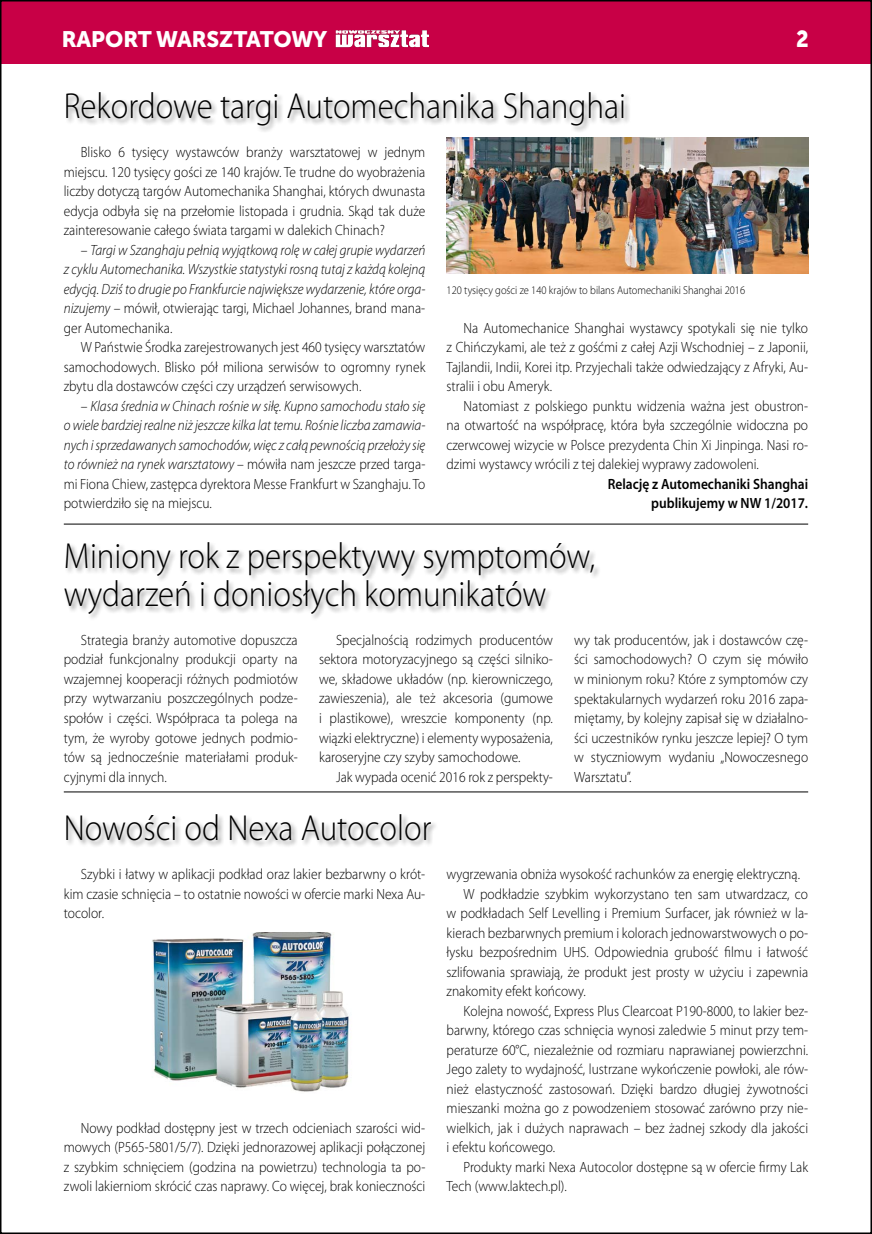
<style>
.page{position:relative;width:872px;height:1234px;background:#fff}
.page>*{position:absolute;margin:0;border:0;box-sizing:border-box;transform-origin:0 0}
.t1{font:300 36.3px/37.5px "Myriad Pro";color:#000;scale:.91 1}
.t2{font:23.1px "Museo Sans Cyrl 900";color:#fff;scale:.91 1}
.t3{font:22.35px "Museo Sans Cyrl 900";letter-spacing:-.005em;color:#fff}
.t4{font:300 14.85px/19.5px "Myriad Pro";color:#000;text-align:justify;scale:.91 1}
.t5{font:italic 300 14.85px/19.5px "Myriad Pro";color:#000;text-align:justify;scale:.91 1}
.t6{font:600 14.85px/19.5px "Myriad Pro";color:#000;text-align:right;scale:.91 1}
.t7{font:300 11.55px "Myriad Pro";color:#000;scale:.91 1}
.s1{font-style:normal}
</style>
<div class="page">
<div style="left:0;top:0;width:872px;height:64px;background:#c80046"></div>
<img style="left:335px;top:30px;width:94px;height:18px">
<svg style="left:871px;top:0;width:1px;height:1233px"></svg>
<div style="left:63px;top:541px;width:760px;height:93px;background:#000;opacity:.45"></div>
<div style="left:65px;top:812px;width:417px;height:56px;background:#000;opacity:.45"></div>
<div style="left:65px;top:91px;width:612px;height:56px;background:#000;opacity:.45"></div>
<hr style="left:64px;top:523px;width:744px;height:1px;background:#000">
<hr style="left:64px;top:791px;width:744px;height:1px;background:#000">
<img style="left:152px;top:932px;width:197px;height:160px">
<img style="left:446px;top:138px;width:362px;height:136px">
<h3 class="t3" style="left:62px;top:26px;width:267px">RAPORT WARSZTATOWY</h3>
<h2 class="t2" style="left:796px;top:26px;width:15px">2</h2>
<h1 class="t1" style="left:64px;top:88px;width:619px">Rekordowe targi Automechanika Shanghai</h1>
<p class="t4" style="left:64px;top:143px;width:399px;text-indent:17px">Blisko 6 tysięcy wystawców branży warsztatowej w jednym miejscu. 120 tysięcy gości ze 140 krajów. Te trudne do wyobrażenia liczby dotyczą targów Automechanika Shanghai, których dwunasta edycja odbyła się na przełomie listopada i grudnia. Skąd tak duże zainteresowanie całego świata targami w dalekich Chinach?</p>
<p class="t5" style="left:64px;top:240px;width:399px;text-indent:17px"><span class="s1">–</span> Targi w Szanghaju pełnią wyjątkową rolę w całej grupie wydarzeń z cyklu Automechanika. Wszystkie statystyki rosną tutaj z każdą kolejną edycją. Dziś to drugie po Frankfurcie największe wydarzenie, które orga&shy;nizujemy <span class="s1">– mówił, otwierając targi, Michael Johannes, brand mana&shy;ger Automechanika.</span></p>
<p class="t4" style="left:64px;top:338px;width:399px;text-indent:17px">W Państwie Środka zarejestrowanych jest 460 tysięcy warsztatów samochodowych. Blisko pół miliona serwisów to ogromny rynek zbytu dla dostawców części czy urządzeń serwisowych.</p>
<p class="t5" style="left:64px;top:396px;width:399px;text-indent:17px"><span class="s1">–</span> Klasa średnia w Chinach rośnie w siłę. Kupno samochodu stało się o wiele bardziej realne niż jeszcze kilka lat temu. Rośnie liczba zamawia&shy;nych isprzedawanych samochodów, więc z całą pewnością przełoży się to również na rynek warsztatowy <span class="s1">– mówiła nam jeszcze przed targa&shy;mi Fiona Chiew, zastępca dyrektora Messe Frankfurt w Szanghaju. To potwierdziło się na miejscu.</span></p>
<p class="t7" style="left:446px;top:283px;width:330px">120 tysięcy gości ze 140 krajów to bilans Automechaniki Shanghai 2016</p>
<p class="t4" style="left:446px;top:318px;width:399px;text-indent:17px">Na Automechanice Shanghai wystawcy spotykali się nie tylko z Chińczykami, ale też z gośćmi z całej Azji Wschodniej – z Japonii, Tajlandii, Indii, Korei itp. Przyjechali także odwiedzający z Afryki, Au&shy;stralii i obu Ameryk.</p>
<p class="t4" style="left:446px;top:396px;width:399px;text-indent:17px">Natomiast z polskiego punktu widzenia ważna jest obustron&shy;na otwartość na współpracę, która była szczególnie widoczna po czerwcowej wizycie w Polsce prezydenta Chin Xi Jinpinga. Nasi ro&shy;dzimi wystawcy wrócili z tej dalekiej wyprawy zadowoleni.</p>
<p class="t6" style="left:608px;top:473px;width:222px">Relację z Automechaniki Shanghai publikujemy w NW 1/2017.</p>
<h1 class="t1" style="left:64px;top:538px;width:585px">Miniony rok z perspektywy symptomów, wydarzeń i doniosłych komunikatów</h1>
<p class="t4" style="left:64px;top:630px;width:259px;text-indent:17px">Strategia branży automotive dopuszcza podział funkcjonalny produkcji oparty na wzajemnej kooperacji różnych podmiotów przy wytwarzaniu poszczególnych podze&shy;społów i części. Współpraca ta polega na tym, że wyroby gotowe jednych podmio&shy;tów są jednocześnie materiałami produk&shy;cyjnymi dla innych.</p>
<p class="t4" style="left:319px;top:630px;width:259px;text-indent:17px">Specjalnością rodzimych producentów sektora motoryzacyjnego są części silniko&shy;we, składowe układów (np. kierowniczego, zawieszenia), ale też akcesoria (gumowe i plastikowe), wreszcie komponenty (np. wiązki elektryczne) i elementy wyposażenia, karoseryjne czy szyby samochodowe.</p>
<p class="t4" style="left:336px;top:767px;width:240px">Jak wypada ocenić 2016 rok z perspekty-</p>
<h1 class="t1" style="left:64px;top:809px;width:405px">Nowości od Nexa Autocolor</h1>
<p class="t4" style="left:574px;top:630px;width:259px">wy tak producentów, jak i dostawców czę&shy;ści samochodowych? O czym się mówiło w minionym roku? Które z symptomów czy spektakularnych wydarzeń roku 2016 zapa&shy;miętamy, by kolejny zapisał się w działalno&shy;ści uczestników rynku jeszcze lepiej? O tym w styczniowym wydaniu „Nowoczesnego Warsztatu”.</p>
<p class="t4" style="left:64px;top:864px;width:399px;text-indent:17px">Szybki i łatwy w aplikacji podkład oraz lakier bezbarwny o krót&shy;kim czasie schnięcia – to ostatnie nowości w ofercie marki Nexa Au&shy;tocolor.</p>
<p class="t4" style="left:64px;top:1118px;width:399px;text-indent:17px">Nowy podkład dostępny jest w trzech odcieniach szarości wid&shy;mowych (P565-5801/5/7). Dzięki jednorazowej aplikacji połączonej z szybkim schnięciem (godzina na powietrzu) technologia ta po&shy;zwoli lakierniom skrócić czas naprawy. Co więcej, brak konieczności</p>
<p class="t4" style="left:446px;top:864px;width:390px">wygrzewania obniża wysokość rachunków za energię elektryczną.</p>
<p class="t4" style="left:463px;top:884px;width:380px">W podkładzie szybkim wykorzystano ten sam utwardzacz, co</p>
<p class="t4" style="left:446px;top:903px;width:399px">w podkładach Self Levelling i Premium Surfacer, jak również w la-</p>
<p class="t4" style="left:446px;top:922px;width:399px">kierach bezbarwnych premium i kolorach jednowarstwowych o po-</p>
<p class="t4" style="left:446px;top:942px;width:399px">łysku bezpośrednim UHS. Odpowiednia grubość filmu i łatwość</p>
<p class="t4" style="left:446px;top:961px;width:399px">szlifowania sprawiają, że produkt jest prosty w użyciu i zapewnia</p>
<p class="t4" style="left:446px;top:981px;width:155px">znakomity efekt końcowy.</p>
<p class="t4" style="left:463px;top:1000px;width:380px">Kolejna nowość, Express Plus Clearcoat P190-8000, to lakier bez-</p>
<p class="t4" style="left:446px;top:1020px;width:399px">barwny, którego czas schnięcia wynosi zaledwie 5 minut przy tem-</p>
<p class="t4" style="left:446px;top:1039px;width:399px">peraturze 60°C, niezależnie od rozmiaru naprawianej powierzchni.</p>
<p class="t4" style="left:446px;top:1059px;width:399px">Jego zalety to wydajność, lustrzane wykończenie powłoki, ale rów-</p>
<p class="t4" style="left:446px;top:1078px;width:399px">nież elastyczność zastosowań. Dzięki bardzo długiej żywotności</p>
<p class="t4" style="left:446px;top:1098px;width:399px">mieszanki można go z powodzeniem stosować zarówno przy nie-</p>
<p class="t4" style="left:446px;top:1117px;width:399px">wielkich, jak i dużych naprawach – bez żadnej szkody dla jakości</p>
<p class="t4" style="left:446px;top:1137px;width:121px">i efektu końcowego.</p>
<p class="t4" style="left:463px;top:1156px;width:380px">Produkty marki Nexa Autocolor dostępne są w ofercie firmy Lak</p>
<p class="t4" style="left:446px;top:1176px;width:134px">Tech (www.laktech.pl).</p>
</div>
